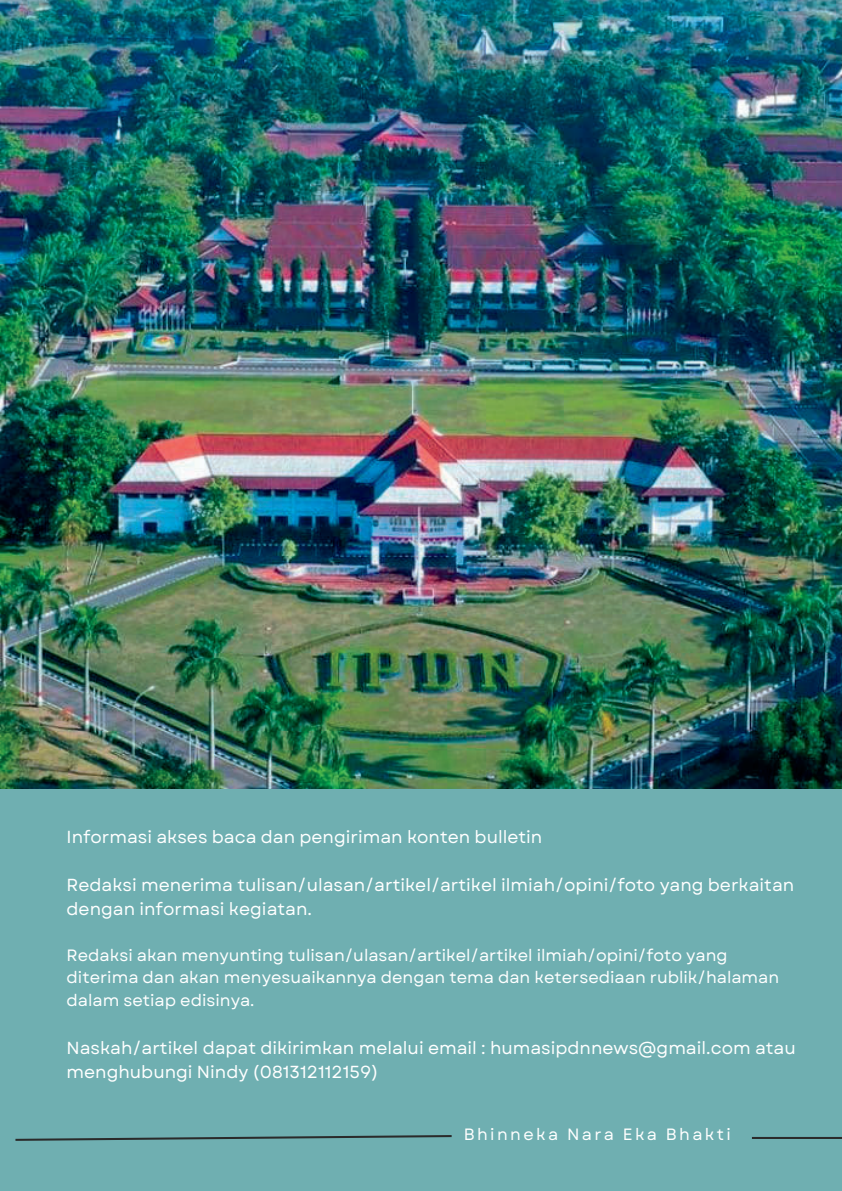
<style>
.page{position:relative;width:842px;height:1191px;background:#fff}
.page>*{position:absolute;margin:0;border:0;box-sizing:border-box;transform-origin:0 0}
.t1{font:17.4px/24px "Garet";color:#fff}
.t2{font:16.4px/22.5px "Garet";color:#fff}
.t3{font:16.3px "Garet";letter-spacing:.145em;color:#fff}
</style>
<div class="page">
<img style="left:0;top:0;width:842px;height:789px">
<div style="left:0;top:1106px;width:842px;height:84px;background:#6fafb1"></div>
<svg style="left:15px;top:1135px;width:437px;height:6px"></svg>
<hr style="left:752px;top:1136px;width:90px;height:2px;background:#2a2a2a">
<div style="left:0;top:789px;width:842px;height:327px;background:#6fafb1"></div>
<p class="t1" style="left:67px;top:824px;width:477px">Informasi akses baca dan pengiriman konten bulletin</p>
<p class="t1" style="left:67px;top:872px;width:729px">Redaksi menerima tulisan/ulasan/artikel/artikel ilmiah/opini/foto yang berkaitan dengan informasi kegiatan.</p>
<p class="t2" style="left:67px;top:943px;width:714px">Redaksi akan menyunting tulisan/ulasan/artikel/artikel ilmiah/opini/foto yang diterima dan akan menyesuaikannya dengan tema dan ketersediaan rublik/halaman dalam setiap edisinya.</p>
<p class="t1" style="left:67px;top:1036px;width:731px">Naskah/artikel dapat dikirimkan melalui email : humasipdnnews@gmail.com atau menghubungi Nindy (081312112159)</p>
<p class="t3" style="left:464px;top:1122px;width:269px">Bhinneka Nara Eka Bhakti</p>
</div>
